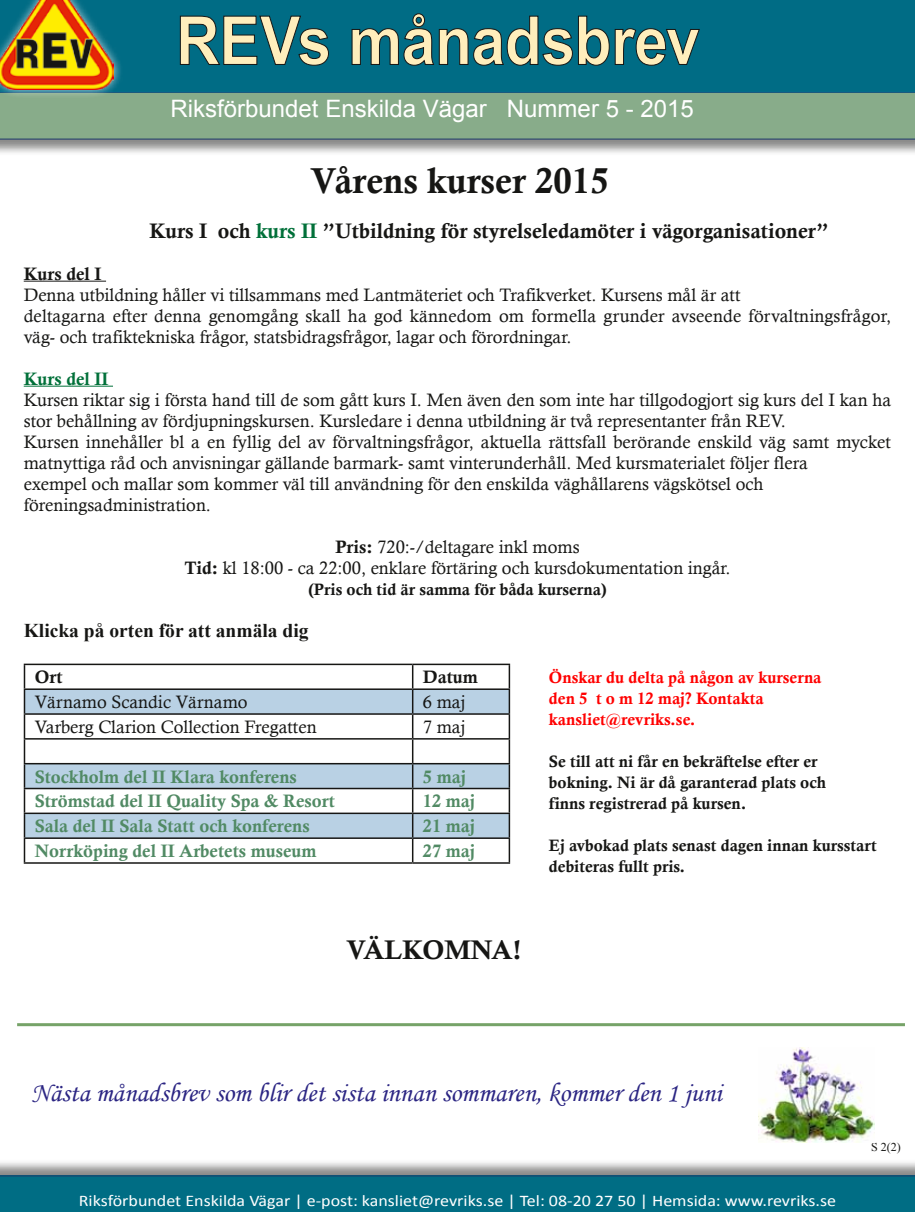
<style>
.page{position:relative;width:915px;height:1212px;background:#fff}
.page>*{position:absolute;margin:0;border:0;box-sizing:border-box;transform-origin:0 0}
.t1{font:700 67.5px "Arial";letter-spacing:-.01em;color:#ffeebc;scale:.9 1}
.t2{font:36px "Calis MT Bol";color:#161614}
.t3{font:27px "Monotype Corsiva";color:#2b2583}
.t4{font:27px "Calis MT Bol";color:#161614}
.t5{font:24px "Arial";color:#fff}
.t6{font:21px "Calis MT Bol";color:#161614}
.t7{font:700 19.5px "Times New Roman";color:#161614}
.t8{font:18px/21px "Calisto";color:#161614}
.t9{font:18px "Calis MT Bol";color:#518a64}
.t10{font:18px "Calis MT Bol";color:#161614}
.t11{font:18px "Calis MT Bol";color:#007039}
.t12{font:16.5px/21px "Calis MT Bol";color:#161614}
.t13{font:16.5px/21px "Calis MT Bol";color:#f00}
.t14{font:16.2px "Calibri";color:#fff;scale:1.11 1}
.t15{font:12px "Times New Roman";color:#161614}
.s1{color:#007039}
.s2{font-family:"Calis MT Bol"}
</style>
<div class="page">
<div style="left:0;top:92px;width:914px;height:64px;background:#161614;opacity:.5"></div>
<div style="left:0;top:92px;width:914px;height:47px;background:#88ac8a"></div>
<div style="left:123px;top:0;width:791px;height:92px;background:#006c85"></div>
<div style="left:0;top:0;width:123px;height:99px;background:#fff;opacity:.75"></div>
<img style="left:0;top:0;width:114px;height:90px">
<svg style="left:179px;top:15px;width:150px;height:51px"></svg>
<svg style="left:351px;top:13px;width:348px;height:53px"></svg>
<hr style="left:24px;top:281px;width:82px;height:1px;background:#161614">
<hr style="left:24px;top:386px;width:89px;height:1px;background:#007039">
<svg style="left:25px;top:690px;width:483px;height:147px;fill:#b9d1e4"></svg>
<hr style="left:24px;top:688px;width:388px;height:2px;background:#161614">
<hr style="left:412px;top:688px;width:98px;height:2px;background:#161614">
<hr style="left:24px;top:713px;width:388px;height:2px;background:#161614">
<hr style="left:412px;top:713px;width:98px;height:2px;background:#161614">
<hr style="left:508px;top:739px;width:2px;height:24px;background:#161614">
<hr style="left:24px;top:763px;width:388px;height:1px;background:#161614">
<hr style="left:412px;top:763px;width:98px;height:1px;background:#161614">
<hr style="left:508px;top:764px;width:2px;height:24px;background:#161614">
<hr style="left:24px;top:788px;width:388px;height:1px;background:#161614">
<hr style="left:412px;top:788px;width:98px;height:1px;background:#161614">
<hr style="left:508px;top:789px;width:2px;height:23px;background:#161614">
<hr style="left:24px;top:812px;width:388px;height:2px;background:#161614">
<hr style="left:412px;top:812px;width:98px;height:2px;background:#161614">
<hr style="left:508px;top:814px;width:2px;height:23px;background:#161614">
<hr style="left:24px;top:837px;width:388px;height:2px;background:#161614">
<hr style="left:412px;top:837px;width:98px;height:2px;background:#161614">
<hr style="left:508px;top:839px;width:2px;height:23px;background:#161614">
<hr style="left:24px;top:862px;width:388px;height:2px;background:#161614">
<hr style="left:412px;top:862px;width:98px;height:2px;background:#161614">
<hr style="left:24px;top:664px;width:388px;height:1px;background:#161614">
<hr style="left:412px;top:664px;width:98px;height:1px;background:#161614">
<hr style="left:508px;top:665px;width:2px;height:23px;background:#161614">
<hr style="left:508px;top:690px;width:2px;height:23px;background:#161614">
<svg style="left:24px;top:665px;width:1px;height:197px"></svg>
<svg style="left:412px;top:665px;width:1px;height:197px"></svg>
<hr style="left:508px;top:715px;width:2px;height:23px;background:#161614">
<hr style="left:24px;top:738px;width:388px;height:2px;background:#161614">
<hr style="left:412px;top:738px;width:98px;height:2px;background:#161614">
<div style="left:0;top:1159px;width:914px;height:53px;background:#161614;opacity:.5"></div>
<div style="left:0;top:1176px;width:914px;height:36px;background:#006d84"></div>
<hr style="left:17px;top:1023px;width:887px;height:3px;background:#76a368">
<img style="left:758px;top:1047px;width:116px;height:96px">
<h1 class="t1" style="left:176px;top:-4px;width:583px">REVs månadsbrev</h1>
<h3 class="t5" style="left:170px;top:93px;width:524px">Riksförbundet Enskilda Vägar Nummer 5 - 2015</h3>
<h2 class="t2" style="left:310px;top:160px;width:299px">Vårens kurser 2015</h2>
<p class="t6" style="left:149px;top:218px;width:680px">Kurs I och <span class="s1">kurs II</span> ”Utbildning för styrelseledamöter i vägorganisationer”</p>
<p class="t10" style="left:24px;top:263px;width:79px">Kurs del I</p>
<p class="t8" style="left:24px;top:284px;width:868px">Denna utbildning håller vi tillsammans med Lantmäteriet och Trafikverket. Kursens mål är att<br>deltagarna efter denna genomgång skall ha god kännedom om formella grunder avseende förvaltningsfrågor, väg- och trafiktekniska frågor, statsbidragsfrågor, lagar och förordningar.</p>
<p class="t11" style="left:24px;top:368px;width:86px">Kurs del II</p>
<p class="t8" style="left:24px;top:389px;width:868px">Kursen riktar sig i första hand till de som gått kurs I. Men även den som inte har tillgodogjort sig kurs del I kan ha stor behållning av fördjupningskursen. Kursledare i denna utbildning är två representanter från REV.<br>Kursen innehåller bl a en fyllig del av förvaltningsfrågor, aktuella rättsfall berörande enskild väg samt mycket matnyttiga råd och anvisningar gällande barmark- samt vinterunderhåll. Med kursmaterialet följer flera<br>exempel och mallar som kommer väl till användning för den enskilda väghållarens vägskötsel och föreningsadministration.</p>
<p class="t8" style="left:184px;top:536px;width:547px;text-align:center"><span class="s2">Pris:</span> 720:-/deltagare inkl moms<br><span class="s2">Tid:</span> kl 18:00 - ca 22:00, enklare förtäring och kursdokumentation ingår.</p>
<p class="t12" style="left:308px;top:578px;width:300px">(Pris och tid är samma för båda kurserna)</p>
<p class="t7" style="left:24px;top:617px;width:286px">Klicka på orten för att anmäla dig</p>
<p class="t10" style="left:35px;top:667px;width:30px">Ort</p>
<p class="t10" style="left:423px;top:667px;width:56px">Datum</p>
<p class="t8" style="left:35px;top:691px;width:214px">Värnamo Scandic Värnamo</p>
<p class="t8" style="left:423px;top:691px;width:44px">6 maj</p>
<p class="t8" style="left:35px;top:716px;width:283px">Varberg Clarion Collection Fregatten</p>
<p class="t8" style="left:423px;top:716px;width:44px">7 maj</p>
<p class="t9" style="left:35px;top:766px;width:263px">Stockholm del II Klara konferens</p>
<p class="t9" style="left:423px;top:766px;width:45px">5 maj</p>
<p class="t9" style="left:35px;top:791px;width:302px">Strömstad del II Quality Spa &amp; Resort</p>
<p class="t9" style="left:423px;top:791px;width:54px">12 maj</p>
<p class="t9" style="left:35px;top:816px;width:276px">Sala del II Sala Statt och konferens</p>
<p class="t9" style="left:423px;top:816px;width:54px">21 maj</p>
<p class="t9" style="left:35px;top:840px;width:283px">Norrköping del II Arbetets museum</p>
<p class="t9" style="left:423px;top:840px;width:54px">27 maj</p>
<p class="t13" style="left:549px;top:667px;width:274px">Önskar du delta på någon av kurserna den 5 t o m 12 maj? Kontakta kansliet@revriks.se.</p>
<p class="t12" style="left:549px;top:751px;width:278px">Se till att ni får en bekräftelse efter er bokning. Ni är då garanterad plats och finns registrerad på kursen.</p>
<p class="t12" style="left:549px;top:835px;width:329px">Ej avbokad plats senast dagen innan kursstart debiteras fullt pris.</p>
<h3 class="t4" style="left:346px;top:934px;width:177px">VÄLKOMNA!</h3>
<h3 class="t3" style="left:31px;top:1076px;width:692px">Nästa månadsbrev som blir det sista innan sommaren, kommer den 1 juni</h3>
<p class="t14" style="left:79px;top:1190px;width:683px">Riksförbundet Enskilda Vägar | e-post: kansliet@revriks.se | Tel: 08-20 27 50 | Hemsida: www.revriks.se</p>
<p class="t15" style="left:870px;top:1139px;width:31px">S 2(2)</p>
</div>
